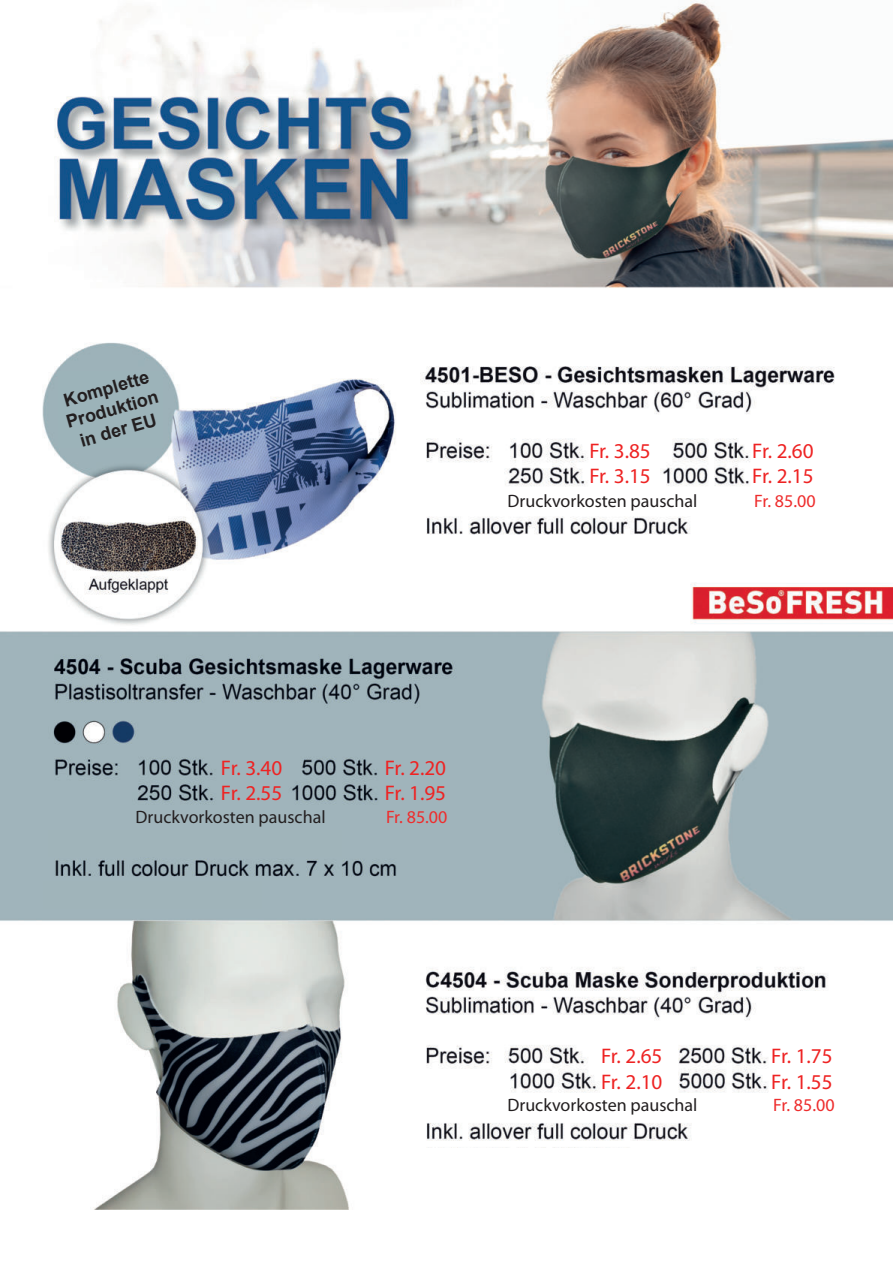
<style>
.page{position:relative;width:893px;height:1263px;background:#fff}
.page>*{position:absolute;margin:0;border:0;box-sizing:border-box;transform-origin:0 0}
.t1{font:21.15px/25.3px "Myriad Pro";letter-spacing:-.015em;color:#ee2323}
.t2{font:18px "Myriad Pro";color:#231f20}
.t3{font:700 18px/21.6px "Arial";color:#231f20;text-align:center}
.t4{font:18px "Myriad Pro";color:#ee2d2d}
</style>
<div class="page">
<img style="left:0;top:0;width:893px;height:1209px">
<div style="left:58px;top:371px;width:105px;height:76px;background:#9cb3b9"></div>
<div style="left:43px;top:882px;width:219px;height:27px;background:#a0b4ba"></div>
<div style="left:416px;top:539px;width:225px;height:38px;background:#fff"></div>
<div style="left:416px;top:1147px;width:245px;height:41px;background:#fff"></div>
<div style="left:692px;top:1115px;width:149px;height:38px;background:#fff"></div>
<div style="left:48px;top:830px;width:293px;height:27px;background:#a0b4ba"></div>
<p class="t3" style="left:58px;top:393px;width:97px;rotate:-16deg">Komplette<br>Produktion in der EU</p>
<p class="t1" style="left:589px;top:440px;width:63px">Fr. 3.85<br>Fr. 3.15</p>
<p class="t1" style="left:752px;top:440px;width:63px">Fr. 2.60<br>Fr. 2.15</p>
<p class="t2" style="left:508px;top:494px;width:191px">Druckvorkosten pauschal</p>
<p class="t4" style="left:754px;top:494px;width:63px">Fr. 85.00</p>
<p class="t1" style="left:221px;top:757px;width:63px">Fr. 3.40<br>Fr. 2.55</p>
<p class="t1" style="left:385px;top:757px;width:63px">Fr. 2.20<br>Fr. 1.95</p>
<p class="t2" style="left:136px;top:810px;width:191px">Druckvorkosten pauschal</p>
<p class="t4" style="left:386px;top:810px;width:63px">Fr. 85.00</p>
<p class="t1" style="left:601px;top:1045px;width:63px">Fr. 2.65<br>Fr. 2.10</p>
<p class="t1" style="left:771px;top:1045px;width:63px">Fr. 1.75<br>Fr. 1.55</p>
<p class="t2" style="left:507px;top:1098px;width:191px">Druckvorkosten pauschal</p>
<p class="t4" style="left:773px;top:1098px;width:63px">Fr. 85.00</p>
</div>
